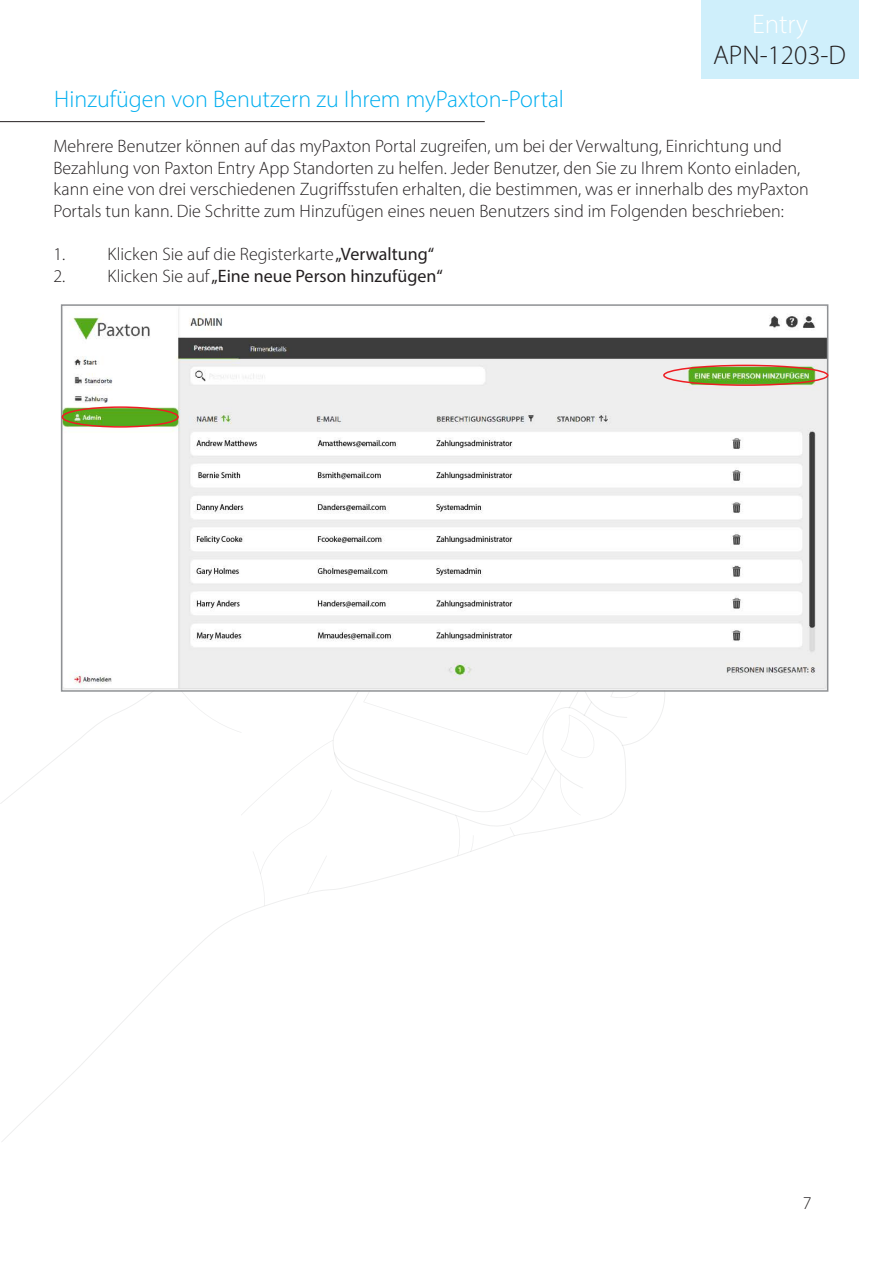
<style>
.page{position:relative;width:893px;height:1263px;background:#fff}
.page>*{position:absolute;margin:0;border:0;box-sizing:border-box;transform-origin:0 0}
.t1{font:300 27px "Myriad Pro";color:#231f20}
.t2{font:300 27px "Myriad Pro";color:#fff}
.Section_title{font:300 24px "Myriad Pro";color:#00aeef}
.Text_-_bold_title{font:300 18px/21.6px "Myriad Pro";color:#231f20}
.t3{font:18px "Myriad Pro";color:#231f20}
.s1{font-weight:400}
.s2{font-weight:300}
</style>
<div class="page">
<div style="left:702px;top:0;width:157px;height:79px;background:#cfeffb"></div>
<hr style="left:0;top:121px;width:485px;height:1px;background:#231f20">
<img style="left:64px;top:308px;width:761px;height:381px">
<div style="left:61px;top:304px;width:767px;height:388px;border:2px solid #8f9194"></div>
<div style="left:62px;top:406px;width:117px;height:22px;border:2px solid #ee1d23;border-radius:50%"></div>
<div style="left:663px;top:365px;width:165px;height:21px;border:2px solid #ee1d23;border-radius:50%"></div>
<h1 class="t2" style="left:752px;top:8px;width:58px">Entry</h1>
<h1 class="t1" style="left:713px;top:39px;width:134px">APN-1203-D</h1>
<p class="Section_title" style="left:54px;top:84px;width:512px">Hinzufügen von Benutzern zu Ihrem myPaxton-Portal</p>
<p class="Text_-_bold_title" style="left:53px;top:135px;width:757px">Mehrere Benutzer können auf das myPaxton Portal zugreifen, um bei der Verwaltung, Einrichtung und Bezahlung von Paxton Entry App Standorten zu helfen. Jeder Benutzer, den Sie zu Ihrem Konto einladen, kann eine von drei verschiedenen Zugriffsstufen erhalten, die bestimmen, was er innerhalb des myPaxton Portals tun kann. Die Schritte zum Hinzufügen eines neuen Benutzers sind im Folgenden beschrieben:</p>
<p class="Text_-_bold_title" style="left:53px;top:243px;width:382px">1. Klicken Sie auf die Registerkarte <span class="s1">„Verwaltung“</span></p>
<p class="t3" style="left:53px;top:265px;width:391px"><span class="s2">2. Klicken Sie auf</span> „Eine neue Person hinzufügen“</p>
<p class="Text_-_bold_title" style="left:803px;top:1192px;width:10px">7</p>
</div>
